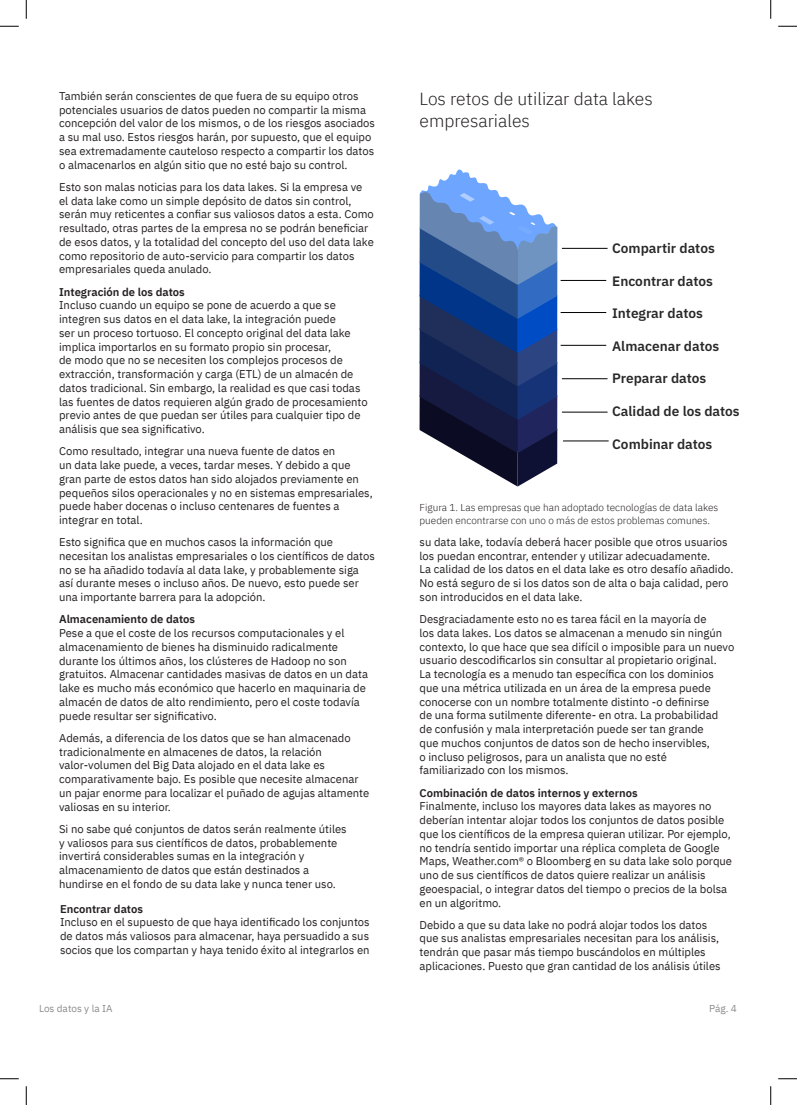
<style>
.page{position:relative;width:797px;height:1105px;background:#fff}
.page>*{position:absolute;margin:0;border:0;box-sizing:border-box;transform-origin:0 0}
.t1{font:300 17.5px/22.5px "IBM Plex Sans";color:#231f20}
.t2{font:600 13.62px "IBM Plex Sans";color:#282828}
.t3{font:11.25px/13.8px "IBM Plex Sans";color:#231f20}
.t4{font:600 11.25px "IBM Plex Sans";color:#231f20}
.t5{font:300 10px/12.5px "IBM Plex Sans";color:#231f20}
.t6{font:10px "IBM Plex Sans";color:#8c8c8c}
</style>
<div class="page">
<svg style="left:419px;top:169px;width:138px;height:318px"></svg>
<hr style="left:562px;top:248px;width:45px;height:1px;background:#000">
<hr style="left:560px;top:280px;width:46px;height:1px;background:#000">
<hr style="left:560px;top:312px;width:46px;height:1px;background:#000">
<hr style="left:560px;top:345px;width:46px;height:1px;background:#000">
<hr style="left:562px;top:378px;width:45px;height:1px;background:#000">
<hr style="left:562px;top:412px;width:45px;height:1px;background:#000">
<hr style="left:563px;top:441px;width:45px;height:1px;background:#000">
<svg style="left:0;top:25px;width:19px;height:2px"></svg>
<svg style="left:778px;top:25px;width:19px;height:2px"></svg>
<svg style="left:0;top:1078px;width:19px;height:1px"></svg>
<svg style="left:778px;top:1078px;width:19px;height:1px"></svg>
<svg style="left:25px;top:0;width:2px;height:19px"></svg>
<svg style="left:25px;top:1086px;width:2px;height:19px"></svg>
<svg style="left:770px;top:0;width:1px;height:19px"></svg>
<svg style="left:770px;top:1086px;width:1px;height:19px"></svg>
<p class="t3" style="left:59px;top:88px;width:317px">También serán conscientes de que fuera de su equipo otros potenciales usuarios de datos pueden no compartir la misma concepción del valor de los mismos, o de los riesgos asociados a su mal uso. Estos riesgos harán, por supuesto, que el equipo sea extremadamente cauteloso respecto a compartir los datos o almacenarlos en algún sitio que no esté bajo su control.</p>
<p class="t3" style="left:59px;top:179px;width:316px">Esto son malas noticias para los data lakes. Si la empresa ve el data lake como un simple depósito de datos sin control, serán muy reticentes a confiar sus valiosos datos a esta. Como resultado, otras partes de la empresa no se podrán beneficiar de esos datos, y la totalidad del concepto del uso del data lake como repositorio de auto-servicio para compartir los datos empresariales queda anulado.</p>
<p class="t4" style="left:59px;top:283px;width:127px">Integración de los datos</p>
<p class="t3" style="left:59px;top:298px;width:310px">Incluso cuando un equipo se pone de acuerdo a que se integren sus datos en el data lake, la integración puede<br>ser un proceso tortuoso. El concepto original del data lake implica importarlos en su formato propio sin procesar,<br>de modo que no se necesiten los complejos procesos de extracción, transformación y carga (ETL) de un almacén de datos tradicional. Sin embargo, la realidad es que casi todas las fuentes de datos requieren algún grado de procesamiento previo antes de que puedan ser útiles para cualquier tipo de análisis que sea significativo.</p>
<p class="t3" style="left:59px;top:443px;width:315px">Como resultado, integrar una nueva fuente de datos en<br>un data lake puede, a veces, tardar meses. Y debido a que gran parte de estos datos han sido alojados previamente en pequeños silos operacionales y no en sistemas empresariales, puede haber docenas o incluso centenares de fuentes a integrar en total.</p>
<p class="t3" style="left:59px;top:534px;width:317px">Esto significa que en muchos casos la información que necesitan los analistas empresariales o los científicos de datos no se ha añadido todavía al data lake, y probablemente siga así durante meses o incluso años. De nuevo, esto puede ser una importante barrera para la adopción.</p>
<p class="t4" style="left:59px;top:611px;width:137px">Almacenamiento de datos</p>
<p class="t3" style="left:59px;top:625px;width:310px">Pese a que el coste de los recursos computacionales y el almacenamiento de bienes ha disminuido radicalmente durante los últimos años, los clústeres de Hadoop no son gratuitos. Almacenar cantidades masivas de datos en un data lake es mucho más económico que hacerlo en maquinaria de almacén de datos de alto rendimiento, pero el coste todavía puede resultar ser significativo.</p>
<p class="t3" style="left:59px;top:730px;width:312px">Además, a diferencia de los datos que se han almacenado tradicionalmente en almacenes de datos, la relación valor-volumen del Big Data alojado en el data lake es comparativamente bajo. Es posible que necesite almacenar un pajar enorme para localizar el puñado de agujas altamente valiosas en su interior.</p>
<p class="t3" style="left:59px;top:821px;width:289px">Si no sabe qué conjuntos de datos serán realmente útiles y valiosos para sus científicos de datos, probablemente invertirá considerables sumas en la integración y almacenamiento de datos que están destinados a hundirse en el fondo de su data lake y nunca tener uso.</p>
<p class="t4" style="left:60px;top:900px;width:85px">Encontrar datos</p>
<p class="t3" style="left:60px;top:915px;width:311px;text-align:justify">Incluso en el supuesto de que haya identificado los conjuntos de datos más valiosos para almacenar, haya persuadido a sus socios que los compartan y haya tenido éxito al integrarlos en</p>
<h1 class="t1" style="left:419px;top:86px;width:235px">Los retos de utilizar data lakes empresariales</h1>
<p class="t2" style="left:612px;top:237px;width:104px">Compartir datos</p>
<p class="t2" style="left:612px;top:270px;width:102px">Encontrar datos</p>
<p class="t2" style="left:612px;top:303px;width:92px">Integrar datos</p>
<p class="t2" style="left:612px;top:335px;width:109px">Almacenar datos</p>
<p class="t2" style="left:612px;top:368px;width:96px">Preparar datos</p>
<p class="t2" style="left:612px;top:400px;width:129px">Calidad de los datos</p>
<p class="t2" style="left:612px;top:433px;width:102px">Combinar datos</p>
<p class="t5" style="left:419px;top:501px;width:300px">Figura 1. Las empresas que han adoptado tecnologías de data lakes pueden encontrarse con uno o más de estos problemas comunes.</p>
<p class="t3" style="left:419px;top:534px;width:315px">su data lake, todavía deberá hacer posible que otros usuarios los puedan encontrar, entender y utilizar adecuadamente.<br>La calidad de los datos en el data lake es otro desafío añadido.<br>No está seguro de si los datos son de alta o baja calidad, pero son introducidos en el data lake.</p>
<p class="t3" style="left:419px;top:611px;width:316px">Desgraciadamente esto no es tarea fácil en la mayoría de<br>los data lakes. Los datos se almacenan a menudo sin ningún contexto, lo que hace que sea difícil o imposible para un nuevo usuario descodificarlos sin consultar al propietario original.<br>La tecnología es a menudo tan específica con los dominios que una métrica utilizada en un área de la empresa puede conocerse con un nombre totalmente distinto -o definirse<br>de una forma sutilmente diferente- en otra. La probabilidad<br>de confusión y mala interpretación puede ser tan grande<br>que muchos conjuntos de datos son de hecho inservibles,<br>o incluso peligrosos, para un analista que no esté familiarizado con los mismos.</p>
<p class="t4" style="left:419px;top:784px;width:220px">Combinación de datos internos y externos</p>
<p class="t3" style="left:419px;top:798px;width:314px">Finalmente, incluso los mayores data lakes as mayores no deberían intentar alojar todos los conjuntos de datos posible que los científicos de la empresa quieran utilizar. Por ejemplo, no tendría sentido importar una réplica completa de Google Maps, Weather.com® o Bloomberg en su data lake solo porque uno de sus científicos de datos quiere realizar un análisis geoespacial, o integrar datos del tiempo o precios de la bolsa en un algoritmo.</p>
<p class="t3" style="left:419px;top:917px;width:302px">Debido a que su data lake no podrá alojar todos los datos que sus analistas empresariales necesitan para los análisis, tendrán que pasar más tiempo buscándolos en múltiples aplicaciones. Puesto que gran cantidad de los análisis útiles</p>
<p class="t6" style="left:39px;top:1001px;width:75px">Los datos y la IA</p>
<p class="t6" style="left:709px;top:1001px;width:29px">Pág. 4</p>
</div>
